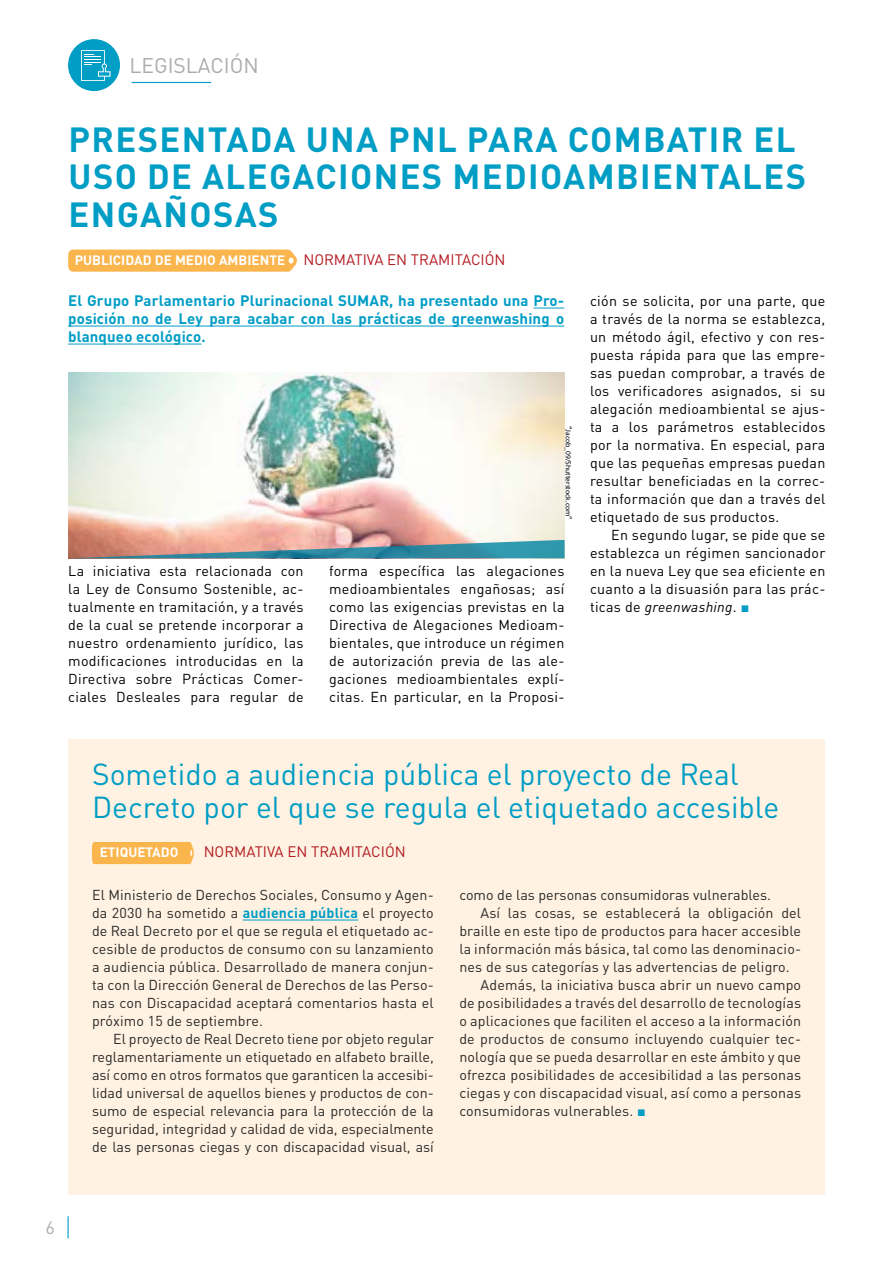
<style>
.page{position:relative;width:893px;height:1263px;background:#fff}
.page>*{position:absolute;margin:0;border:0;box-sizing:border-box;transform-origin:0 0}
.t1{font:700 34.5px/37.5px "DIN Pro";letter-spacing:.04em;color:#009dc5}
.t2{font:30px/33px "DIN Pro";color:#009dc5}
.t3{font:21px "DIN Pro";color:#acacac}
.t4{font:18px "DIN Pro";color:#acacac}
.t5{font:700 15px/18px "DIN Pro";letter-spacing:.01em;color:#009dc5;text-align:justify}
.t6{font:15px "DIN Pro";color:#b31b22}
.t7{font:14.25px/18px "DIN Pro";letter-spacing:.01em;color:#282827;text-align:justify}
.t8{font:14.25px/18px "DIN Pro";letter-spacing:.02em;color:#000;text-align:justify}
.t9{font:700 13.5px "DIN Pro";color:#fff}
.t10{font:7.5px "Myriad Pro";color:#000}
.s1{font-weight:400;font-size:15px;color:#b31b22}
.s2{font-size:9px}
.s3{font-style:italic}
.s4{font-family:"Arial";color:#009dc5}
.s5{font-weight:700;color:#009dc5}
</style>
<div class="page">
<hr style="left:132px;top:82px;width:79px;height:1px;background:#009dc5">
<div style="left:68px;top:39px;width:52px;height:52px;background:#009dc5;border-radius:50%"></div>
<svg style="left:81px;top:50px;width:30px;height:31px"></svg>
<hr style="left:67px;top:1216px;width:2px;height:22px;background:#009dc5">
<hr style="left:533px;top:308px;width:31px;height:1px;background:#009dc5">
<hr style="left:68px;top:326px;width:496px;height:1px;background:#009dc5">
<hr style="left:68px;top:344px;width:133px;height:1px;background:#009dc5">
<svg style="left:68px;top:250px;width:229px;height:22px;background:#fab753"></svg>
<div style="left:68px;top:739px;width:757px;height:456px;background:#fff2e2"></div>
<hr style="left:243px;top:920px;width:115px;height:1px;background:#009dc5">
<div style="left:92px;top:842px;width:103px;height:22px;background:#fab54d"></div>
<img style="left:68px;top:372px;width:497px;height:168px">
<svg style="left:68px;top:540px;width:497px;height:18px;background:#879497"></svg>
<h3 class="t3" style="left:129px;top:48px;width:131px">LEGISLACIÓN</h3>
<h1 class="t1" style="left:69px;top:116px;width:739px">PRESENTADA UNA PNL PARA COMBATIR EL<br>USO DE ALEGACIONES MEDIOAMBIENTALES<br>ENGAÑOSAS</h1>
<p class="t9" style="left:75px;top:249px;width:432px">PUBLICIDAD DE MEDIO AMBIENTE <span class="s1">NORMATIVA EN TRAMITACIÓN</span></p>
<p class="t5" style="left:68px;top:290px;width:498px">El Grupo Parlamentario Plurinacional SUMAR, ha presentado una Pro&shy;posición no de Ley para acabar con las prácticas de greenwashing o blanqueo ecológico.</p>
<p class="t10" style="left:573px;top:426px;width:95px;rotate:90deg"><span class="s2">“</span>Jacob_09/Shutterstock.com<span class="s2">”</span></p>
<p class="t8" style="left:68px;top:560px;width:237px">La iniciativa esta relacionada con la Ley de Consumo Sostenible, ac&shy;tualmente en tramitación, y a través de la cual se pretende incorporar a nuestro ordenamiento jurídico, las modificaciones introducidas en la Directiva sobre Prácticas Comer&shy;ciales Desleales para regular de</p>
<p class="t8" style="left:329px;top:560px;width:237px">forma específica las alegaciones medioambientales engañosas; así como las exigencias previstas en la Directiva de Alegaciones Medioam&shy;bientales, que introduce un régimen de autorización previa de las ale&shy;gaciones medioambientales explí&shy;citas. En particular, en la Proposi-</p>
<p class="t8" style="left:590px;top:290px;width:237px">ción se solicita, por una parte, que a través de la norma se establezca, un método ágil, efectivo y con res&shy;puesta rápida para que las empre&shy;sas puedan comprobar, a través de los verificadores asignados, si su alegación medioambiental se ajus&shy;ta a los parámetros establecidos por la normativa. En especial, para que las pequeñas empresas puedan resultar beneficiadas en la correc&shy;ta información que dan a través del etiquetado de sus productos.</p>
<p class="t8" style="left:590px;top:524px;width:237px;text-indent:21px">En segundo lugar, se pide que se establezca un régimen sancionador en la nueva Ley que sea eficiente en cuanto a la disuasión para las prác&shy;ticas de <span class="s3">greenwashing</span>. <span class="s4">■</span></p>
<h2 class="t2" style="left:92px;top:754px;width:689px">Sometido a audiencia pública el proyecto de Real<br>Decreto por el que se regula el etiquetado accesible</h2>
<p class="t9" style="left:100px;top:841px;width:80px">ETIQUETADO</p>
<p class="t6" style="left:204px;top:840px;width:204px">NORMATIVA EN TRAMITACIÓN</p>
<p class="t7" style="left:92px;top:884px;width:343px">El Ministerio de Derechos Sociales, Consumo y Agen&shy;da 2030 ha sometido a <span class="s5">audiencia pública</span> el proyecto de Real Decreto por el que se regula el etiquetado ac&shy;cesible de productos de consumo con su lanzamiento a audiencia pública. Desarrollado de manera conjun&shy;ta con la Dirección General de Derechos de las Perso&shy;nas con Discapacidad aceptará comentarios hasta el próximo 15 de septiembre.</p>
<p class="t7" style="left:92px;top:1028px;width:343px;text-indent:21px">El proyecto de Real Decreto tiene por objeto regular reglamentariamente un etiquetado en alfabeto braille, así como en otros formatos que garanticen la accesibi&shy;lidad universal de aquellos bienes y productos de con&shy;sumo de especial relevancia para la protección de la seguridad, integridad y calidad de vida, especialmente de las personas ciegas y con discapacidad visual, así</p>
<p class="t7" style="left:459px;top:884px;width:313px">como de las personas consumidoras vulnerables.</p>
<p class="t7" style="left:481px;top:902px;width:322px">Así las cosas, se establecerá la obligación del</p>
<p class="t7" style="left:459px;top:920px;width:343px">braille en este tipo de productos para hacer accesible</p>
<p class="t7" style="left:459px;top:938px;width:343px">la información más básica, tal como las denominacio-</p>
<p class="t7" style="left:459px;top:956px;width:332px">nes de sus categorías y las advertencias de peligro.</p>
<p class="t7" style="left:481px;top:974px;width:322px">Además, la iniciativa busca abrir un nuevo campo</p>
<p class="t7" style="left:459px;top:992px;width:343px">de posibilidades a través del desarrollo de tecnologías</p>
<p class="t7" style="left:459px;top:1010px;width:343px">o aplicaciones que faciliten el acceso a la información</p>
<p class="t7" style="left:459px;top:1028px;width:343px">de productos de consumo incluyendo cualquier tec-</p>
<p class="t7" style="left:459px;top:1046px;width:343px">nología que se pueda desarrollar en este ámbito y que</p>
<p class="t7" style="left:459px;top:1064px;width:343px">ofrezca posibilidades de accesibilidad a las personas</p>
<p class="t7" style="left:459px;top:1082px;width:343px">ciegas y con discapacidad visual, así como a personas</p>
<p class="t7" style="left:459px;top:1100px;width:188px">consumidoras vulnerables. <span class="s4">■</span></p>
<p class="t4" style="left:45px;top:1213px;width:11px">6</p>
</div>
